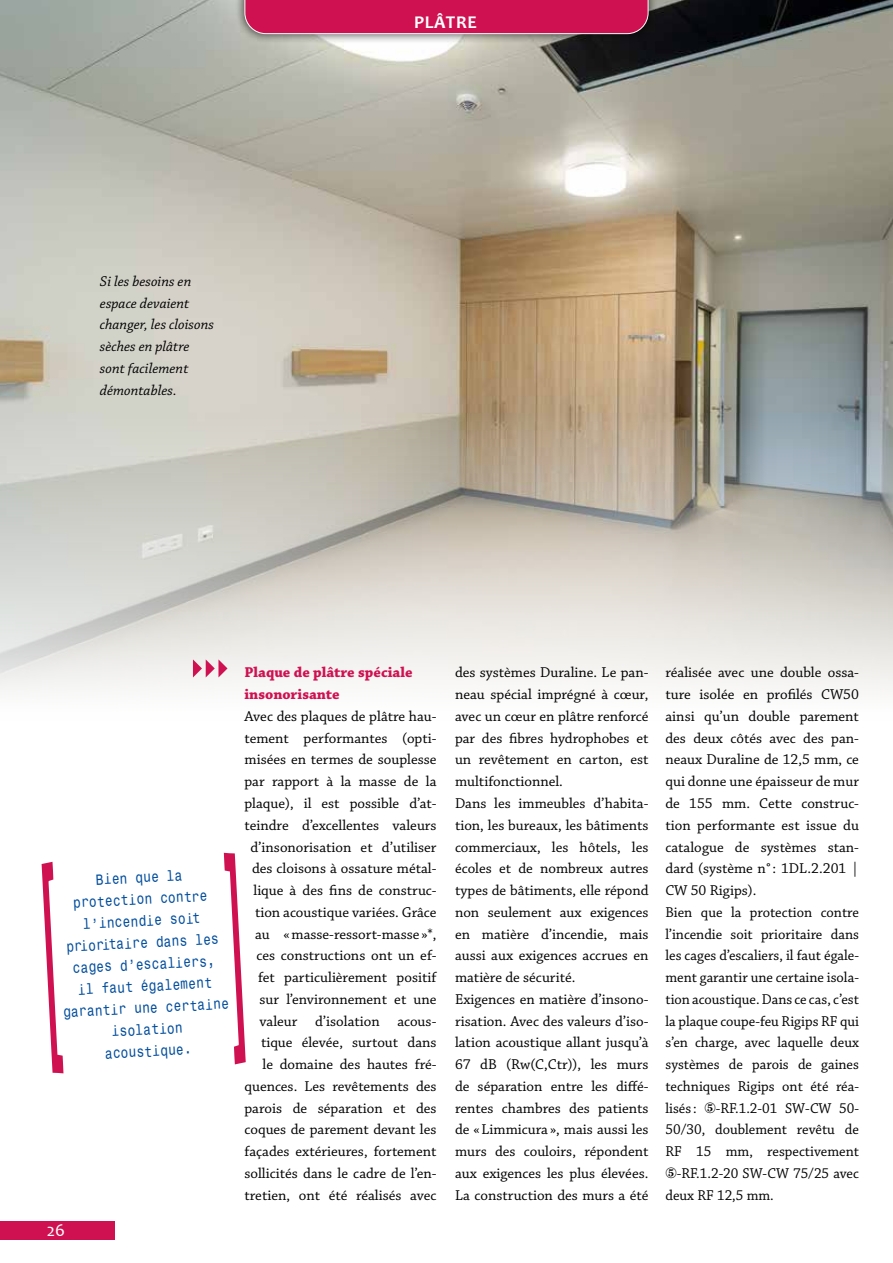
<style>
.page{position:relative;width:893px;height:1263px;background:#fff}
.page>*{position:absolute;margin:0;border:0;box-sizing:border-box;transform-origin:0 0}
.t1{font:700 18px "Candara";letter-spacing:.04em;color:#fff}
.t2{font:18px "Candara";color:#fff}
.t3{font:15px/21.8px "Chaparral Pro";color:#000}
.t4{font:italic 15px/21.8px "Chaparral Pro";color:#000}
.t5{font:700 15px/21.8px "Chaparral Pro";color:#cf1152}
.t6{font:13.5px/21.8px "Monospace Typewriter";color:#004d9d;text-align:center}
</style>
<div class="page">
<img style="left:0;top:0;width:893px;height:691px">
<div style="left:0;top:1221px;width:115px;height:19px;background:#cf1152"></div>
<div style="left:235px;top:0;width:423px;height:44px;background:#000;opacity:.75"></div>
<div style="left:244px;top:0;width:405px;height:34px;background:#cf1152"></div>
<svg style="left:193px;top:659px;width:34px;height:18px"></svg>
<svg style="left:42px;top:862px;width:21px;height:211px"></svg>
<svg style="left:224px;top:853px;width:22px;height:211px"></svg>
<p class="t4" style="left:100px;top:271px;width:115px">Si les besoins en espace devaient changer, les cloisons sèches en plâtre sont facilement démontables.</p>
<p class="t1" style="left:414px;top:11px;width:64px">PLÂTRE</p>
<p class="t6" style="left:56px;top:871px;width:168px;rotate:-3deg">Bien que la protection contre l’incendie soit prioritaire dans les cages d’escaliers,<br>il faut également garantir une certaine isolation<br>acoustique.</p>
<p class="t2" style="left:47px;top:1218px;width:20px">26</p>
<p class="t5" style="left:244px;top:662px;width:170px">Plaque de plâtre spéciale insonorisante</p>
<p class="t3" style="left:244px;top:706px;width:194px;text-align:right">Avec des plaques de plâtre hau&shy;tement performantes (opti&shy;misées en termes de souplesse par rapport à la masse de la plaque), il est possible d’at&shy;teindre d’excellentes valeurs d’insonorisation et d’utiliser des cloisons à ossature métal&shy;lique à des fins de construc&shy;tion acoustique variées. Grâce au «masse-ressort-masse »*, ces constructions ont un ef&shy;fet particulièrement positif sur l’environnement et une valeur d’isolation acous&shy;tique élevée, surtout dans<br>le domaine des hautes fré&shy;quences. Les revêtements des parois de séparation et des coques de parement devant les façades extérieures, fortement sollicités dans le cadre de l’en&shy;tretien, ont été réalisés avec</p>
<p class="t3" style="left:455px;top:662px;width:195px">des systèmes Duraline. Le pan&shy;neau spécial imprégné à cœur, avec un cœur en plâtre renforcé par des fibres hydrophobes et un revêtement en carton, est multifonctionnel.<br>Dans les immeubles d’habita&shy;tion, les bureaux, les bâtiments commerciaux, les hôtels, les écoles et de nombreux autres types de bâtiments, elle répond non seulement aux exigences en matière d’incendie, mais aussi aux exigences accrues en matière de sécurité.<br>Exigences en matière d’insono&shy;risation. Avec des valeurs d’iso&shy;lation acoustique allant jusqu’à<br>67 dB (Rw(C,Ctr)), les murs de séparation entre les diffé&shy;rentes chambres des patients de «Limmicura », mais aussi les murs des couloirs, répondent aux exigences les plus élevées.<br>La construction des murs a été</p>
<p class="t3" style="left:665px;top:662px;width:195px">réalisée avec une double ossa&shy;ture isolée en profilés CW50 ainsi qu’un double parement des deux côtés avec des pan&shy;neaux Duraline de 12,5 mm, ce qui donne une épaisseur de mur de 155 mm. Cette construc&shy;tion performante est issue du catalogue de systèmes stan&shy;dard (système n°: 1DL.2.201 |<br>CW 50 Rigips).<br>Bien que la protection contre l’incendie soit prioritaire dans les cages d’escaliers, il faut égale&shy;ment garantir une certaine isola&shy;tion acoustique. Dans ce cas, c’est la plaque coupe-feu Rigips RF qui s’en charge, avec laquelle deux systèmes de parois de gaines techniques Rigips ont été réa&shy;lisés : ⑤-RF.1.2-01 SW-CW 50-<br>50/30, doublement revêtu de<br>RF 15 mm, respectivement<br>⑤-RF.1.2-20 SW-CW 75/25 avec deux RF 12,5 mm.</p>
</div>
